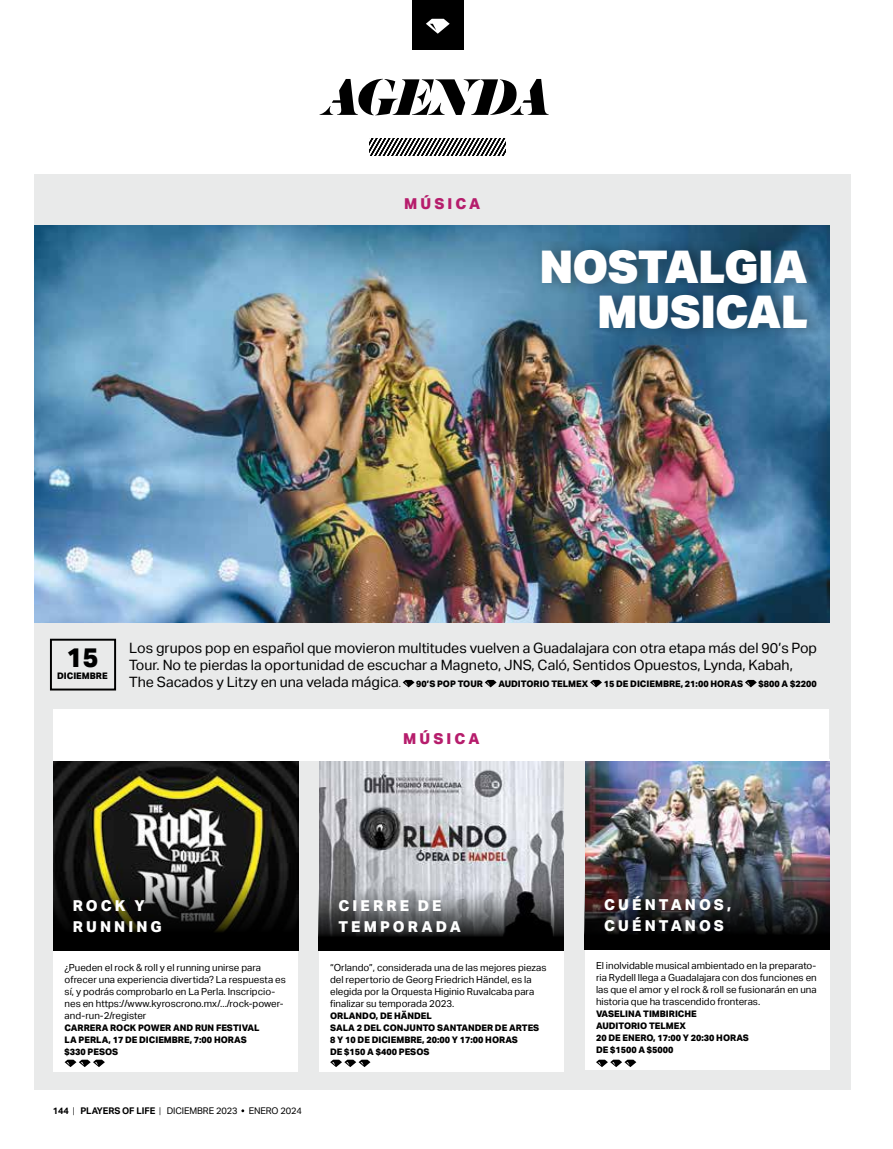
<style>
.page{position:relative;width:893px;height:1149px;background:#fff}
.page>*{position:absolute;margin:0;border:0;box-sizing:border-box;transform-origin:0 0}
.t1{font:italic 900 56.4px "Dala Floda";letter-spacing:-.015em;color:#000}
.t2{font:900 45px/45px "Aktiv Grotesk";letter-spacing:-.02em;color:#fff;text-align:right}
.t3{font:800 27px "Aktiv Grotesk";color:#000}
.t4{font:800 15px/21px "Aktiv Grotesk";letter-spacing:.205em;color:#fff}
.t5{font:800 15px "Aktiv Grotesk";letter-spacing:.21em;color:#b61d6c}
.t6{font:14.25px/17.1px "Aktiv Grotesk";color:#000}
.t7{font:9.75px/12px "Aktiv Grotesk";color:#000}
.t8{font:9.15px "Aktiv Grotesk";letter-spacing:-.01em;color:#000}
.t9{font:800 9px/12px "Aktiv Grotesk";color:#000}
.s1{font-size:9.75px}
.s2{font-weight:700}
.s3{font-weight:300}
</style>
<div class="page">
<div style="left:34px;top:174px;width:816px;height:914px;background:#e9eaea"></div>
<img style="left:34px;top:226px;width:795px;height:396px">
<svg style="left:403px;top:679px;width:12px;height:8px"></svg>
<svg style="left:485px;top:679px;width:12px;height:8px"></svg>
<svg style="left:590px;top:679px;width:12px;height:8px"></svg>
<svg style="left:745px;top:679px;width:12px;height:8px"></svg>
<svg style="left:370px;top:138px;width:136px;height:17px"></svg>
<div style="left:412px;top:0;width:51px;height:50px;background:#000"></div>
<svg style="left:426px;top:19px;width:24px;height:15px"></svg>
<div style="left:319px;top:760px;width:245px;height:311px;background:#fff"></div>
<img style="left:319px;top:761px;width:245px;height:110px">
<svg style="left:330px;top:1059px;width:40px;height:7px"></svg>
<div style="left:585px;top:759px;width:245px;height:310px;background:#fff"></div>
<img style="left:585px;top:761px;width:245px;height:104px">
<svg style="left:596px;top:1059px;width:40px;height:7px"></svg>
<svg style="left:319px;top:871px;width:245px;height:79px;background:#5f6063"></svg>
<img style="left:585px;top:865px;width:245px;height:84px">
<div style="left:50px;top:638px;width:66px;height:52px;border:2px solid #000"></div>
<div style="left:53px;top:709px;width:776px;height:51px;background:#fff"></div>
<div style="left:537px;top:236px;width:291px;height:106px;background:#000;opacity:.4"></div>
<div style="left:54px;top:950px;width:244px;height:121px;background:#fff"></div>
<img style="left:54px;top:760px;width:244px;height:87px">
<svg style="left:53px;top:847px;width:245px;height:103px;background:#23231c"></svg>
<svg style="left:65px;top:1059px;width:40px;height:7px"></svg>
<h1 class="t1" style="left:325px;top:58px;width:227px">AGENDA</h1>
<h3 class="t5" style="left:404px;top:194px;width:78px">MÚSICA</h3>
<h2 class="t2" style="left:539px;top:243px;width:270px">NOSTALGIA<br>MUSICAL</h2>
<h3 class="t3" style="left:66px;top:641px;width:33px">15</h3>
<p class="t9" style="left:57px;top:669px;width:52px">DICIEMBRE</p>
<p class="t6" style="left:129px;top:639px;width:689px">Los grupos pop en español que movieron multitudes vuelven a Guadalajara con otra etapa más del 90’s Pop<br>Tour. No te pierdas la oportunidad de escuchar a Magneto, JNS, Caló, Sentidos Opuestos, Lynda, Kabah,<br>The Sacados y Litzy en una velada mágica<span class="s1">.</span></p>
<p class="t9" style="left:416px;top:678px;width:68px">90’S POP TOUR</p>
<p class="t9" style="left:498px;top:678px;width:92px">AUDITORIO TELMEX</p>
<p class="t9" style="left:604px;top:678px;width:141px">15 DE DICIEMBRE, 21:00 HORAS</p>
<p class="t9" style="left:758px;top:678px;width:60px">$800 A $2200</p>
<h3 class="t5" style="left:403px;top:729px;width:78px">MÚSICA</h3>
<h3 class="t4" style="left:73px;top:895px;width:91px">ROCK Y<br>RUNNING</h3>
<p class="t7" style="left:65px;top:961px;width:223px">¿Pueden el rock &amp; roll y el running unirse para ofrecer una experiencia divertida? La respuesta es sí, y podrás comprobarlo en La Perla. Inscripcio&shy;nes en https://www.kyroscrono.mx/.../rock-power&shy;and-run-2/register</p>
<p class="t9" style="left:65px;top:1021px;width:196px">CARRERA ROCK POWER AND RUN FESTIVAL<br>LA PERLA, 17 DE DICIEMBRE, 7:00 HORAS $330 PESOS</p>
<p class="t8" style="left:53px;top:1105px;width:251px"><span class="s2">144</span> <span class="s3">|</span> <span class="s2">PLAYERS OF LIFE</span> <span class="s3">|</span> DICIEMBRE 2023 ENERO 2024</p>
<h3 class="t4" style="left:338px;top:895px;width:124px">CIERRE DE<br>TEMPORADA</h3>
<h3 class="t4" style="left:604px;top:893px;width:129px">CUÉNTANOS,<br>CUÉNTANOS</h3>
<p class="t7" style="left:330px;top:961px;width:218px">“Orlando”, considerada una de las mejores piezas del repertorio de Georg Friedrich Händel, es la elegida por la Orquesta Higinio Ruvalcaba para finalizar su temporada 2023.</p>
<p class="t9" style="left:330px;top:1009px;width:211px">ORLANDO, DE HÄNDEL<br>SALA 2 DEL CONJUNTO SANTANDER DE ARTES<br>8 Y 10 DE DICIEMBRE, 20:00 Y 17:00 HORAS<br>DE $150 A $400 PESOS</p>
<p class="t7" style="left:596px;top:959px;width:222px;text-align:justify">El inolvidable musical ambientado en la preparato&shy;ria Rydell llega a Guadalajara con dos funciones en las que el amor y el rock &amp; roll se fusionarán en una historia que ha trascendido fronteras.</p>
<p class="t9" style="left:596px;top:1007px;width:154px">VASELINA TIMBIRICHE<br>AUDITORIO TELMEX<br>20 DE ENERO, 17:00 Y 20:30 HORAS<br>DE $1500 A $5000</p>
</div>
